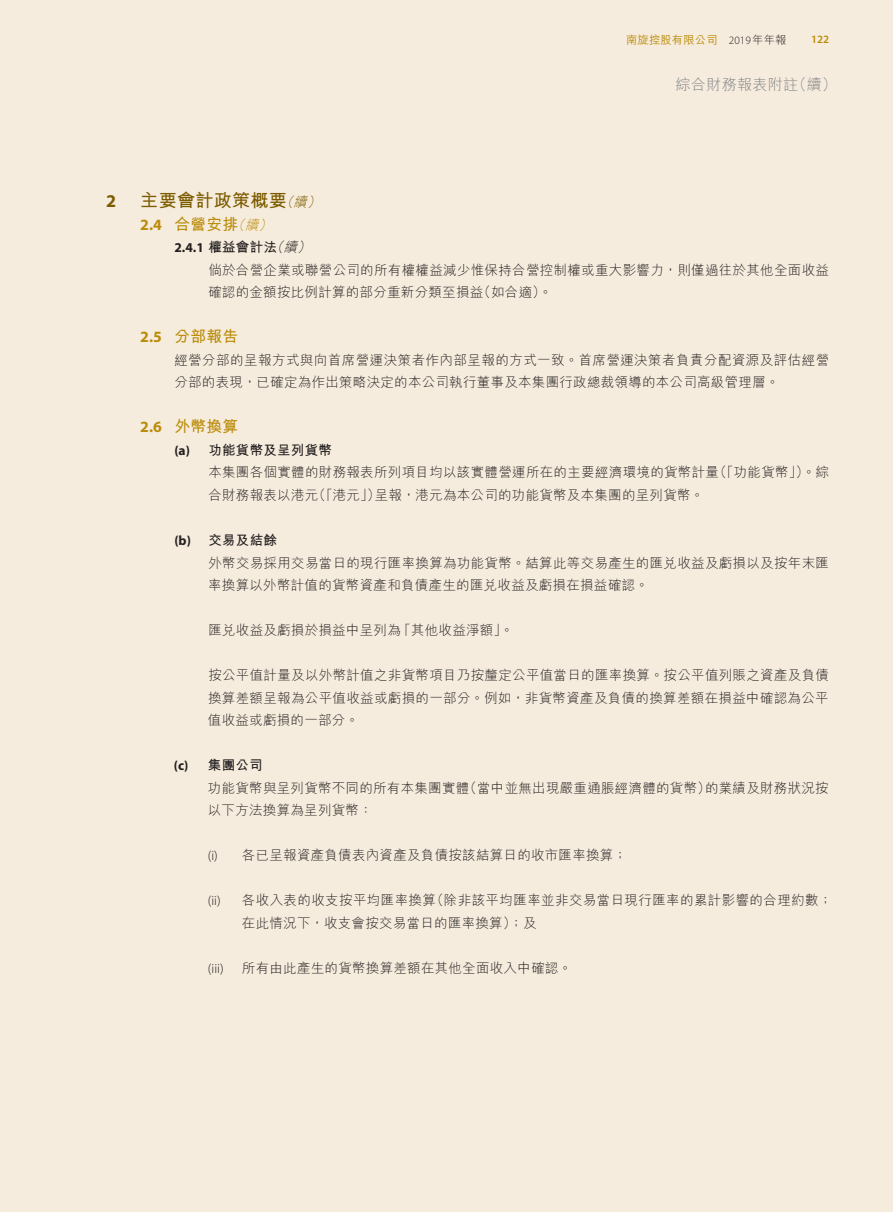
<style>
.page{position:relative;width:893px;height:1212px;background:#f6ecdd}
.page>*{position:absolute;margin:0;border:0;box-sizing:border-box;transform-origin:0 0}
.t1{font:18px "M Hei HK Bold E Ten B5 H";letter-spacing:.02em;color:#7c5c00}
.t2{font:700 18px "Myriad Pro";color:#7c5c00}
.t3{font:15.75px "M Hei HK Bold E Ten B5 H";letter-spacing:.02em;color:#bb8c0a}
.t4{font:700 15.75px "Myriad Pro";color:#bb8c0a}
.t5{font:15px "M Hei HK Light E Ten B5 H";letter-spacing:.02em;color:#808285}
.t6{font:13.5px/22.5px "M Hei HK Light E Ten B5 H";letter-spacing:.02em;color:#231f20}
.t7{font:700 13.5px "Myriad Pro";color:#231f20}
.t8{font:13.5px "M Hei HK Bold E Ten B5 H";letter-spacing:.02em;color:#231f20}
.t9{font:300 13.5px "Myriad Pro";color:#231f20}
.t10{font:italic 13.5px "M Hei HK Light E Ten B5 H";color:#7c5c00}
.t11{font:italic 13.5px "M Hei HK Light E Ten B5 H";color:#bb8c0a}
.t12{font:italic 13.5px "M Hei HK Light E Ten B5 H";color:#231f20}
.t13{font:11.25px "M Hei HK Medium E Ten B5 H";letter-spacing:.02em;color:#bb8c0a}
.t14{font:300 11.25px "Myriad Pro";color:#231f20}
.t15{font:600 11.25px "Myriad Pro";color:#bb8c0a}
.s1{font-family:"M Hei HK Light E Ten B5 H";font-weight:400}
.s2{font-family:"M Hei HK Bold E Ten B5 H";font-weight:400}
</style>
<div class="page">
<p class="t13" style="left:626px;top:36px;width:93px">南旋控股有限公司</p>
<p class="t14" style="left:729px;top:36px;width:59px">2019 <span class="s1">年年報</span></p>
<p class="t15" style="left:811px;top:33px;width:20px">122</p>
<p class="t5" style="left:792px;top:79px;width:46px">（續(</p>
<p class="t5" style="left:676px;top:79px;width:124px">綜合財務報表附註</p>
<h1 class="t2" style="left:106px;top:195px;width:11px">2</h1>
<h1 class="t1" style="left:140px;top:194px;width:148px">主要會計政策概要</h1>
<p class="t10" style="left:294px;top:197px;width:17px">續</p>
<p class="t10" style="left:280px;top:197px;width:17px">（</p>
<p class="t10" style="left:307px;top:197px;width:17px">(</p>
<p class="t4" style="left:140px;top:219px;width:23px">2.4</p>
<p class="t4" style="left:140px;top:331px;width:23px">2.5</p>
<p class="t4" style="left:140px;top:421px;width:23px">2.6</p>
<p class="t3" style="left:174px;top:218px;width:65px">合營安排</p>
<p class="t11" style="left:245px;top:220px;width:17px">續</p>
<p class="t11" style="left:232px;top:220px;width:17px">（</p>
<p class="t11" style="left:259px;top:220px;width:17px">(</p>
<p class="t7" style="left:174px;top:243px;width:104px">2.4.1 <span class="s2">權益會計法</span></p>
<p class="t6" style="left:208px;top:260px;width:622px;text-align:center">倘於合營企業或聯營公司的所有權權益減少惟保持合營控制權或重大影響力，則僅過往於其他全面收益（如合適。(</p>
<p class="t12" style="left:284px;top:242px;width:17px">續</p>
<p class="t12" style="left:270px;top:242px;width:17px">（</p>
<p class="t12" style="left:297px;top:242px;width:17px">(</p>
<p class="t6" style="left:208px;top:283px;width:277px">確認的金額按比例計算的部分重新分類至損益</p>
<p class="t3" style="left:174px;top:331px;width:65px">分部報告</p>
<p class="t6" style="left:174px;top:350px;width:656px">經營分部的呈報方式與向首席營運決策者作內部呈報的方式一致。首席營運決策者負責分配資源及評估經營分部的表現，已確定為作出策略決定的本公司執行董事及本集團行政總裁領導的本公司高級管理層。</p>
<p class="t3" style="left:174px;top:421px;width:65px">外幣換算</p>
<p class="t7" style="left:174px;top:445px;width:17px">a( )</p>
<p class="t7" style="left:174px;top:535px;width:18px">b( )</p>
<p class="t7" style="left:174px;top:760px;width:16px">c( )</p>
<p class="t8" style="left:208px;top:445px;width:125px">功能貨幣及呈列貨幣</p>
<p class="t6" style="left:713px;top:463px;width:117px">（「功能貨幣」）。綜</p>
<p class="t6" style="left:375px;top:463px;width:346px;text-indent:-166px">本集團各個實體的財務報表所列項目均以該實體營運所在的主要經濟環境的貨幣計量呈報，港元為本公司的功能貨幣及本集團的呈列貨幣。</p>
<p class="t6" style="left:313px;top:485px;width:69px">（「港元」）</p>
<p class="t6" style="left:208px;top:485px;width:111px">合財務報表以港元</p>
<p class="t8" style="left:208px;top:535px;width:70px">交易及結餘</p>
<p class="t6" style="left:208px;top:553px;width:622px">外幣交易採用交易當日的現行匯率換算為功能貨幣。結算此等交易產生的匯兌收益及虧損以及按年末匯率換算以外幣計值的貨幣資產和負債產生的匯兌收益及虧損在損益確認。</p>
<p class="t6" style="left:397px;top:620px;width:118px">「其他收益淨額。「</p>
<p class="t6" style="left:208px;top:620px;width:194px">匯兌收益及虧損於損益中呈列為</p>
<p class="t6" style="left:208px;top:665px;width:622px;text-align:justify">按公平值計量及以外幣計值之非貨幣項目乃按釐定公平值當日的匯率換算。按公平值列賬之資產及負債換算差額呈報為公平值收益或虧損的一部分。例如，非貨幣資產及負債的換算差額在損益中確認為公平值收益或虧損的一部分。</p>
<p class="t8" style="left:208px;top:760px;width:56px">集團公司</p>
<p class="t6" style="left:464px;top:778px;width:249px">（當中並無出現嚴重通脹經濟體的貨幣）</p>
<p class="t6" style="left:208px;top:778px;width:263px">功能貨幣與呈列貨幣不同的所有本集團實體以下方法換算為呈列貨幣：</p>
<p class="t6" style="left:242px;top:845px;width:387px">各已呈報資產負債表內資產及負債按該結算日的收市匯率換算;</p>
<p class="t6" style="left:705px;top:778px;width:125px">的業績及財務狀況按</p>
<p class="t9" style="left:208px;top:850px;width:11px">) i(</p>
<p class="t9" style="left:208px;top:895px;width:14px">i i( )</p>
<p class="t9" style="left:208px;top:963px;width:17px">(iii)</p>
<p class="t6" style="left:430px;top:890px;width:403px">（除非該平均匯率並非交易當日現行匯率的累計影響的合理約數;</p>
<p class="t6" style="left:242px;top:890px;width:196px">各收入表的收支按平均匯率換算</p>
<p class="t6" style="left:242px;top:913px;width:296px">在此情況下，收支會按交易當日的匯率換算）；及</p>
<p class="t6" style="left:242px;top:958px;width:331px">所有由此產生的貨幣換算差額在其他全面收入中確認。</p>
</div>
